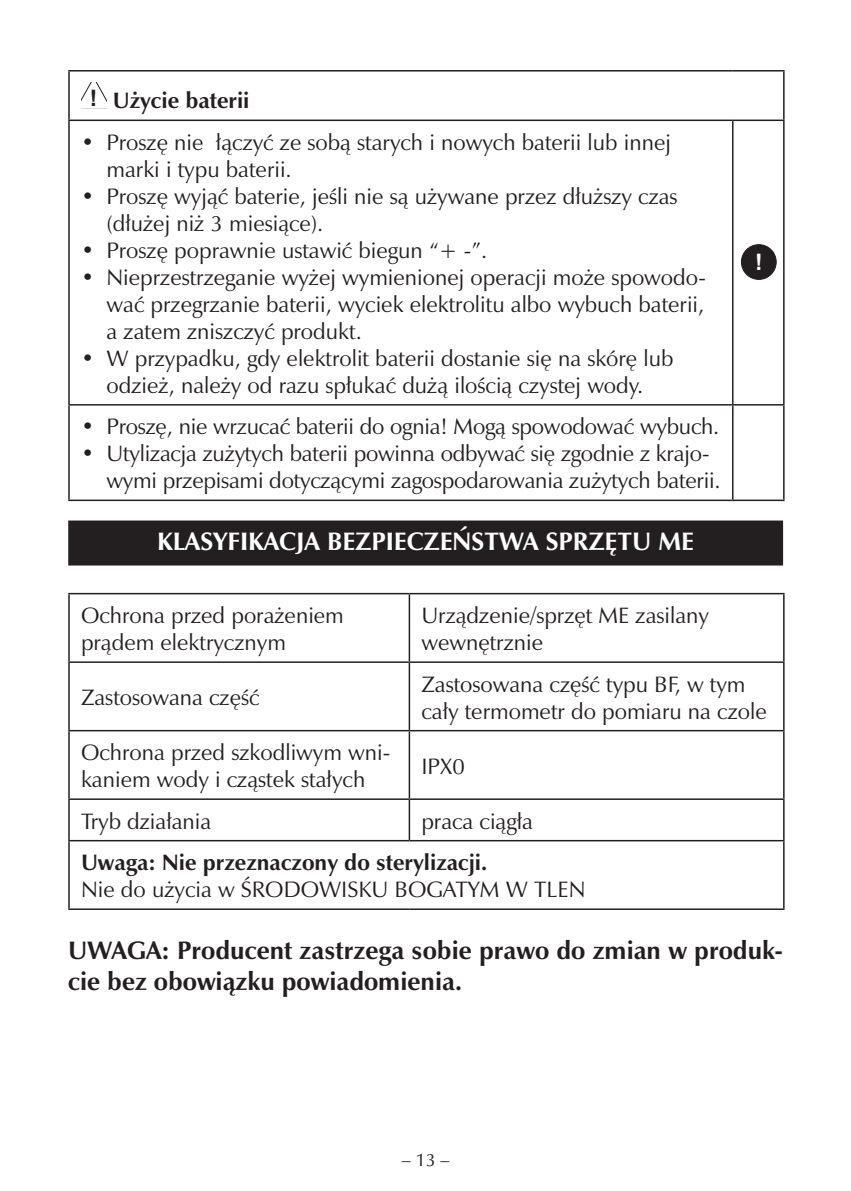
<style>
.page{position:relative;width:851px;height:1191px;background:#fff}
.page>*{position:absolute;margin:0;border:0;box-sizing:border-box;transform-origin:0 0}
.t1{font:25.5px/30.6px "Zapf Humnst PL Bold A";color:#231f20}
.t2{font:25.5px "Zapf Humnst PL Bold A";color:#fff}
.t3{font:700 22.8px "Arial";color:#fff}
.t4{font:22.5px/27px "Zapf Humnst PL Roman A";color:#231f20}
.t5{font:22.5px "Zapf Humnst PL Bold A";color:#231f20}
.t6{font:18px "Zapf Humnst PL Roman A";color:#231f20}
.s1{font-family:"Arial";font-weight:700;font-size:22.8px}
</style>
<div class="page">
<div style="left:68px;top:520px;width:715px;height:45px;background:#231f20"></div>
<hr style="left:68px;top:70px;width:664px;height:2px;background:#231f20">
<hr style="left:68px;top:72px;width:2px;height:48px;background:#231f20">
<hr style="left:732px;top:70px;width:52px;height:2px;background:#231f20">
<hr style="left:783px;top:72px;width:1px;height:48px;background:#231f20">
<hr style="left:68px;top:120px;width:664px;height:1px;background:#231f20">
<hr style="left:68px;top:121px;width:2px;height:283px;background:#231f20">
<hr style="left:732px;top:120px;width:52px;height:1px;background:#231f20">
<hr style="left:732px;top:121px;width:1px;height:283px;background:#231f20">
<hr style="left:783px;top:121px;width:1px;height:283px;background:#231f20">
<hr style="left:68px;top:404px;width:664px;height:2px;background:#231f20">
<hr style="left:68px;top:406px;width:2px;height:94px;background:#231f20">
<hr style="left:732px;top:404px;width:52px;height:2px;background:#231f20">
<hr style="left:732px;top:406px;width:1px;height:94px;background:#231f20">
<hr style="left:783px;top:406px;width:1px;height:94px;background:#231f20">
<hr style="left:68px;top:500px;width:664px;height:1px;background:#231f20">
<hr style="left:732px;top:500px;width:52px;height:1px;background:#231f20">
<svg style="left:81px;top:83px;width:25px;height:18px"></svg>
<div style="left:741px;top:245px;width:35px;height:34px;background:#231f20;border-radius:50%"></div>
<div style="left:741px;top:244px;width:35px;height:36px;border:1px solid #231f20;border-radius:50%"></div>
<hr style="left:68px;top:593px;width:341px;height:1px;background:#231f20">
<hr style="left:68px;top:594px;width:2px;height:67px;background:#231f20">
<hr style="left:409px;top:593px;width:375px;height:1px;background:#231f20">
<hr style="left:408px;top:594px;width:2px;height:67px;background:#231f20">
<hr style="left:783px;top:594px;width:1px;height:67px;background:#231f20">
<hr style="left:68px;top:661px;width:341px;height:2px;background:#231f20">
<hr style="left:68px;top:663px;width:2px;height:67px;background:#231f20">
<hr style="left:409px;top:661px;width:375px;height:2px;background:#231f20">
<hr style="left:408px;top:663px;width:2px;height:67px;background:#231f20">
<hr style="left:783px;top:663px;width:1px;height:67px;background:#231f20">
<hr style="left:68px;top:730px;width:341px;height:1px;background:#231f20">
<hr style="left:68px;top:731px;width:2px;height:67px;background:#231f20">
<hr style="left:409px;top:730px;width:375px;height:1px;background:#231f20">
<hr style="left:408px;top:731px;width:2px;height:67px;background:#231f20">
<hr style="left:783px;top:731px;width:1px;height:67px;background:#231f20">
<hr style="left:68px;top:798px;width:341px;height:2px;background:#231f20">
<hr style="left:68px;top:800px;width:2px;height:40px;background:#231f20">
<hr style="left:409px;top:798px;width:375px;height:2px;background:#231f20">
<hr style="left:408px;top:800px;width:2px;height:40px;background:#231f20">
<hr style="left:783px;top:800px;width:1px;height:40px;background:#231f20">
<hr style="left:68px;top:840px;width:341px;height:1px;background:#231f20">
<hr style="left:68px;top:841px;width:2px;height:67px;background:#231f20">
<hr style="left:409px;top:840px;width:375px;height:1px;background:#231f20">
<hr style="left:783px;top:841px;width:1px;height:67px;background:#231f20">
<hr style="left:68px;top:908px;width:341px;height:2px;background:#231f20">
<hr style="left:409px;top:908px;width:375px;height:2px;background:#231f20">
<p class="t5" style="left:90px;top:87px;width:161px"><span class="s1">!</span> Użycie baterii</p>
<p class="t4" style="left:106px;top:129px;width:566px;text-indent:-26px">• Proszę nie łączyć ze sobą starych i nowych baterii lub innej marki i typu baterii.</p>
<p class="t4" style="left:106px;top:183px;width:572px;text-indent:-26px">• Proszę wyjąć baterie, jeśli nie są używane przez dłuższy czas (dłużej niż 3 miesiące).</p>
<p class="t4" style="left:81px;top:237px;width:407px">• Proszę poprawnie ustawić biegun “+ -”.</p>
<p class="t4" style="left:106px;top:264px;width:601px;text-align:justify;text-indent:-26px">• Nieprzestrzeganie wyżej wymienionej operacji może spowodo&shy;wać przegrzanie baterii, wyciek elektrolitu albo wybuch baterii, a zatem zniszczyć produkt.</p>
<p class="t4" style="left:81px;top:345px;width:594px;text-align:center">• W przypadku, gdy elektrolit baterii dostanie się na skórę lub odzież, należy od razu spłukać dużą ilością czystej wody.</p>
<p class="t4" style="left:81px;top:413px;width:639px">• Proszę, nie wrzucać baterii do ognia! Mogą spowodować wybuch.</p>
<p class="t4" style="left:106px;top:440px;width:615px;text-indent:-26px">• Utylizacja zużytych baterii powinna odbywać się zgodnie z krajo&shy;wymi przepisami dotyczącymi zagospodarowania zużytych baterii.</p>
<p class="t2" style="left:157px;top:526px;width:538px">KLASYFIKACJA BEZPIECZEŃSTWA SPRZĘTU ME</p>
<p class="t3" style="left:754px;top:247px;width:9px">!</p>
<p class="t4" style="left:81px;top:602px;width:264px">Ochrona przed porażeniem prądem elektrycznym</p>
<p class="t4" style="left:421px;top:602px;width:289px">Urządzenie/sprzęt ME zasilany wewnętrznie</p>
<p class="t4" style="left:81px;top:684px;width:180px">Zastosowana część</p>
<p class="t4" style="left:421px;top:670px;width:347px">Zastosowana część typu BF, w tym cały termometr do pomiaru na czole</p>
<p class="t4" style="left:81px;top:739px;width:311px">Ochrona przed szkodliwym wni&shy;kaniem wody i cząstek stałych</p>
<p class="t4" style="left:421px;top:752px;width:45px">IPX0</p>
<p class="t4" style="left:81px;top:807px;width:132px">Tryb działania</p>
<p class="t4" style="left:421px;top:807px;width:113px">praca ciągła</p>
<p class="t5" style="left:81px;top:849px;width:408px">Uwaga: Nie przeznaczony do sterylizacji.</p>
<p class="t4" style="left:81px;top:876px;width:506px">Nie do użycia w ŚRODOWISKU BOGATYM W TLEN</p>
<p class="t1" style="left:68px;top:935px;width:716px">UWAGA: Producent zastrzega sobie prawo do zmian w produk&shy;cie bez obowiązku powiadomienia.</p>
<p class="t6" style="left:402px;top:1148px;width:49px">– 13 –</p>
</div>
